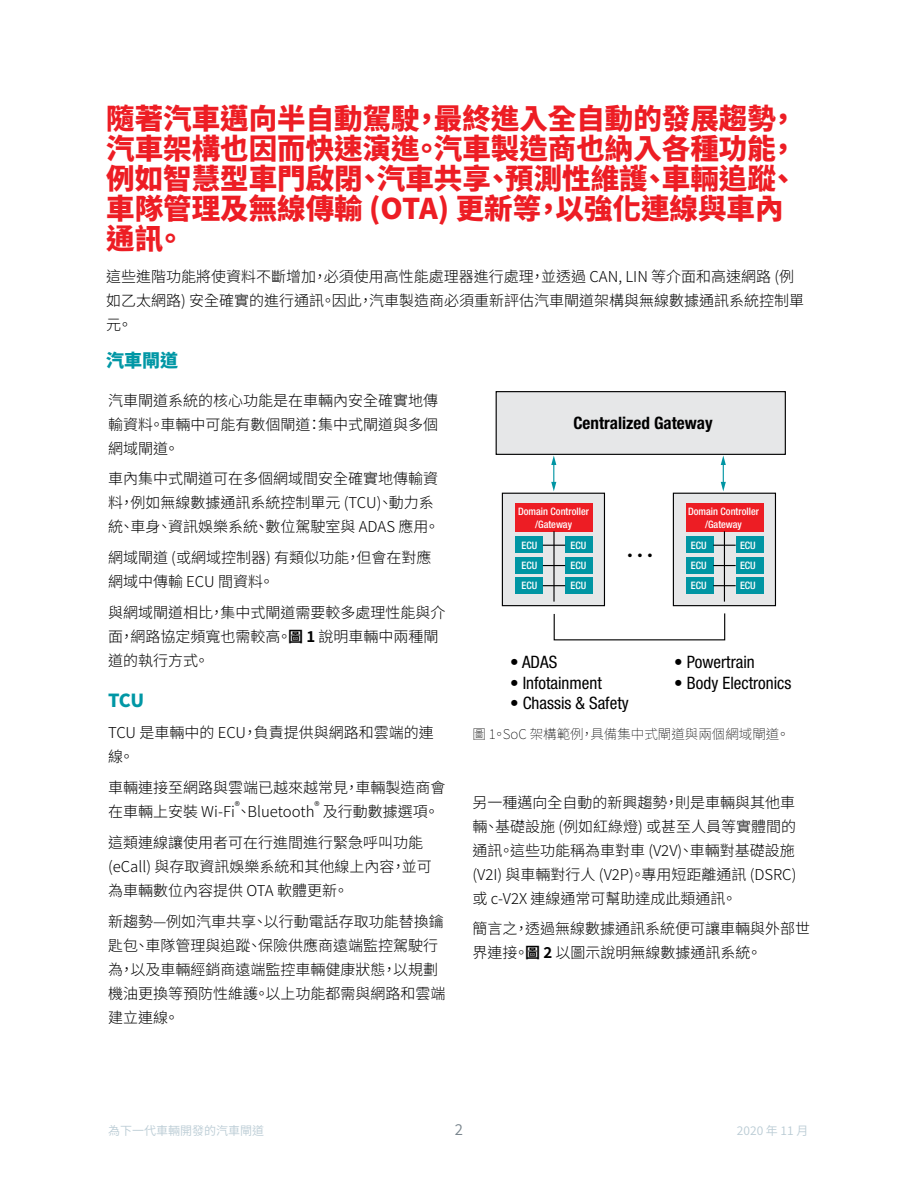
<style>
.page{position:relative;width:918px;height:1188px;background:#fff}
.page>*{position:absolute;margin:0;border:0;box-sizing:border-box;transform-origin:0 0}
.t1{font:800 28.5px/30px "Source Han Sans TW";color:#ed1d24}
.t2{font:800 18px "Source Han Sans TW";color:#0097a5}
.t3{font:condensed 17.1px "Helvetica Neue LT Std";color:#000}
.t4{font:700 condensed 17.1px "Helvetica Neue LT Std";color:#000}
.t5{font:300 15px/24px "Source Han Sans TW";color:#000}
.t6{font:15px "Source Han Sans TW";color:#79858d}
.t7{font:200 13.5px "Source Han Sans TW";color:#000}
.t8{font:12px "Source Han Sans TW";color:#bbccd5}
.t9{font:300 11.25px "Source Han Sans TW";color:#000}
.t10{font:500 condensed 10.2px/20.4px "Helvetica Neue LT Std";color:#fff;text-align:justify}
.t11{font:condensed 10.2px "Helvetica Neue LT Std";color:#000}
.s1{font-weight:700}
</style>
<div class="page">
<div style="left:496px;top:392px;width:289px;height:62px;background:#e6e7e8"></div>
<div style="left:496px;top:391px;width:290px;height:64px;border:1px solid #000"></div>
<div style="left:502px;top:493px;width:102px;height:113px;background:#e6e7e8"></div>
<div style="left:502px;top:493px;width:103px;height:113px;border:1px solid #000"></div>
<div style="left:673px;top:493px;width:102px;height:113px;background:#e6e7e8"></div>
<div style="left:673px;top:493px;width:103px;height:113px;border:1px solid #000"></div>
<div style="left:515px;top:537px;width:28px;height:16px;background:#0095a3"></div>
<div style="left:515px;top:557px;width:28px;height:16px;background:#0095a3"></div>
<div style="left:515px;top:577px;width:28px;height:17px;background:#0095a3"></div>
<div style="left:565px;top:537px;width:28px;height:16px;background:#0095a3"></div>
<div style="left:565px;top:557px;width:28px;height:16px;background:#0095a3"></div>
<div style="left:565px;top:577px;width:28px;height:17px;background:#0095a3"></div>
<div style="left:686px;top:503px;width:77px;height:28px;background:#ed1d24"></div>
<div style="left:686px;top:537px;width:28px;height:16px;background:#0095a3"></div>
<div style="left:686px;top:557px;width:28px;height:16px;background:#0095a3"></div>
<div style="left:686px;top:577px;width:28px;height:17px;background:#0095a3"></div>
<div style="left:736px;top:537px;width:28px;height:16px;background:#0095a3"></div>
<div style="left:736px;top:557px;width:28px;height:16px;background:#0095a3"></div>
<div style="left:736px;top:577px;width:28px;height:17px;background:#0095a3"></div>
<div style="left:515px;top:503px;width:77px;height:28px;background:#ed1d24"></div>
<svg style="left:553px;top:613px;width:173px;height:28px"></svg>
<svg style="left:551px;top:455px;width:5px;height:36px"></svg>
<svg style="left:721px;top:455px;width:5px;height:36px"></svg>
<hr style="left:553px;top:531px;width:2px;height:71px;background:#000">
<svg style="left:543px;top:545px;width:22px;height:1px"></svg>
<svg style="left:543px;top:565px;width:22px;height:1px"></svg>
<svg style="left:543px;top:585px;width:22px;height:1px"></svg>
<hr style="left:724px;top:531px;width:1px;height:71px;background:#000">
<svg style="left:713px;top:545px;width:23px;height:1px"></svg>
<svg style="left:713px;top:565px;width:23px;height:1px"></svg>
<svg style="left:713px;top:585px;width:23px;height:1px"></svg>
<h1 class="t1" style="left:106px;top:104px;width:693px">隨著汽車邁向半自動駕駛，最終進入全自動的發展趨勢，汽車架構也因而快速演進。汽車製造商也納入各種功能，例如智慧型車門啟閉、汽車共享、預測性維護、車輛追蹤、車隊管理及無線傳輸 (OTA) 更新等，以強化連線與車內通訊。</h1>
<p class="t5" style="left:106px;top:265px;width:700px">這些進階功能將使資料不斷增加，必須使用高性能處理器進行處理，並透過 CAN, LIN 等介面和高速網路 (例如乙太網路) 安全確實的進行通訊。因此，汽車製造商必須重新評估汽車閘道架構與無線數據通訊系統控制單元。</p>
<p class="t2" style="left:106px;top:351px;width:73px">汽車閘道</p>
<p class="t5" style="left:108px;top:388px;width:331px;text-align:justify">汽車閘道系統的核心功能是在車輛內安全確實地傳輸資料。車輛中可能有數個閘道：集中式閘道與多個網域閘道。</p>
<p class="t5" style="left:108px;top:467px;width:333px">車內集中式閘道可在多個網域間安全確實地傳輸資料，例如無線數據通訊系統控制單元 (TCU)、動力系統、車身、資訊娛樂系統、數位駕駛室與 ADAS 應用。</p>
<p class="t5" style="left:108px;top:546px;width:325px">網域閘道 (或網域控制器) 有類似功能，但會在對應網域中傳輸 ECU 間資料。</p>
<p class="t5" style="left:108px;top:601px;width:339px">與網域閘道相比，集中式閘道需要較多處理性能與介面，網路協定頻寬也需較高。<span class="s1">圖 1</span> 說明車輛中兩種閘道的執行方式。</p>
<p class="t2" style="left:108px;top:690px;width:38px">TCU</p>
<p class="t5" style="left:108px;top:721px;width:327px">TCU 是車輛中的 ECU，負責提供與網路和雲端的連線。</p>
<p class="t5" style="left:108px;top:776px;width:339px">車輛連接至網路與雲端已越來越常見，車輛製造商會在車輛上安裝 Wi-Fi、Bluetooth</p>
<p class="t4" style="left:573px;top:413px;width:141px">Centralized Gateway</p>
<p class="t10" style="left:518px;top:505px;width:72px;line-height:12.3px;text-align:center">Domain Controller /Gateway</p>
<p class="t10" style="left:521px;top:535px;width:17px">ECU ECU ECU</p>
<p class="t10" style="left:571px;top:535px;width:17px">ECU ECU ECU</p>
<p class="t10" style="left:691px;top:535px;width:17px">ECU ECU ECU</p>
<p class="t10" style="left:740px;top:535px;width:17px">ECU ECU ECU</p>
<p class="t10" style="left:688px;top:506px;width:72px;line-height:12.3px;text-align:center">Domain Controller /Gateway</p>
<p class="t11" style="left:627px;top:550px;width:27px">• • •</p>
<p class="t3" style="left:510px;top:652px;width:49px">• ADAS</p>
<p class="t3" style="left:674px;top:652px;width:82px">• Powertrain</p>
<p class="t3" style="left:510px;top:673px;width:93px">• Infotainment</p>
<p class="t3" style="left:674px;top:673px;width:119px">• Body Electronics</p>
<p class="t3" style="left:510px;top:693px;width:120px">• Chassis &amp; Safety</p>
<p class="t7" style="left:472px;top:727px;width:319px">圖 1。SoC 架構範例，具備集中式閘道與兩個網域閘道。</p>
<p class="t5" style="left:473px;top:790px;width:325px;text-align:justify">另一種邁向全自動的新興趨勢，則是車輛與其他車輛、基礎設施 (例如紅綠燈) 或甚至人員等實體間的通訊。這些功能稱為車對車 (V2V)、車輛對基礎設施(V2I) 與車輛對行人 (V2P)。專用短距離通訊 (DSRC)或 c-V2X 連線通常可幫助達成此類通訊。</p>
<p class="t5" style="left:473px;top:917px;width:339px">簡言之，透過無線數據通訊系統便可讓車輛與外部世界連接。<span class="s1">圖 2</span> 以圖示說明無線數據通訊系統。</p>
<p class="t9" style="left:235px;top:800px;width:7px">®</p>
<p class="t9" style="left:315px;top:800px;width:7px">®</p>
<p class="t5" style="left:108px;top:796px;width:333px;line-height:30.9px;text-indent:215px">及行動數據選項。這類連線讓使用者可在行進間進行緊急呼叫功能</p>
<p class="t5" style="left:108px;top:854px;width:325px">(eCall) 與存取資訊娛樂系統和其他線上內容，並可為車輛數位內容提供 OTA 軟體更新。</p>
<p class="t5" style="left:108px;top:909px;width:339px">新趨勢—例如汽車共享、以行動電話存取功能替換鑰匙包、車隊管理與追蹤、保險供應商遠端監控駕駛行為，以及車輛經銷商遠端監控車輛健康狀態，以規劃機油更換等預防性維護。以上功能都需與網路和雲端建立連線。</p>
<p class="t8" style="left:108px;top:1124px;width:157px">為下一代車輛開發的汽車閘道</p>
<p class="t6" style="left:455px;top:1121px;width:10px">2</p>
<p class="t8" style="left:737px;top:1124px;width:73px">2020 年 11 月</p>
</div>
